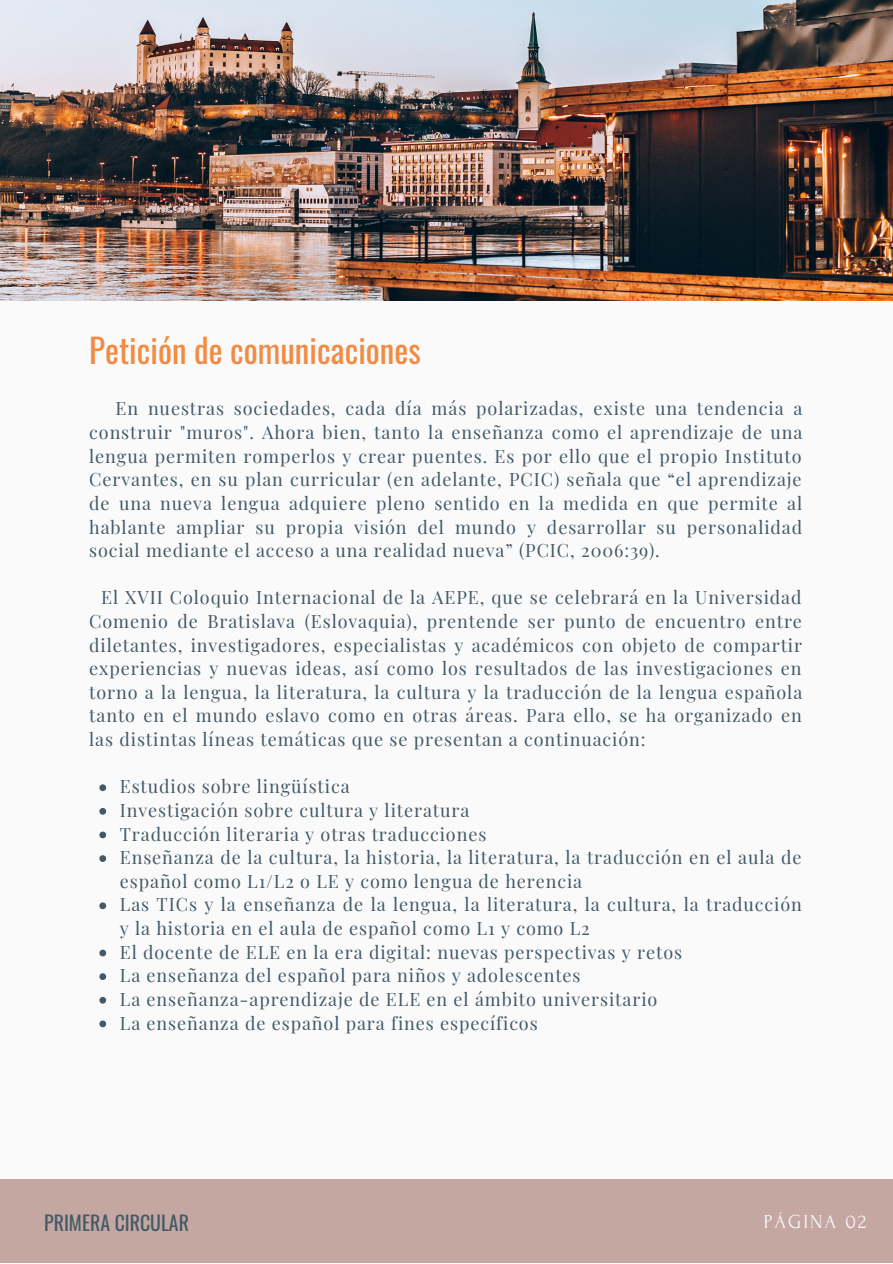
<style>
.page{position:relative;width:893px;height:1264px;background:#fff}
.page>*{position:absolute;margin:0;border:0;box-sizing:border-box;transform-origin:0 0}
.t1{font:33px "Oswald";color:#f28b43}
.t2{font:19.8px "Oswald";color:#435967}
.t3{font:19.8px "Forum";letter-spacing:.1em;color:#fafafa}
.t4{font:18px/23.5px "Playfair Display";letter-spacing:.05em;color:#435967;text-align:justify}
</style>
<div class="page">
<div style="left:0;top:0;width:892px;height:1262px;background:#fafafa"></div>
<div style="left:0;top:1179px;width:892px;height:83px;background:#c4a7a1"></div>
<img style="left:0;top:0;width:892px;height:300px">
<svg style="left:99px;top:784px;width:7px;height:7px"></svg>
<svg style="left:99px;top:808px;width:7px;height:6px"></svg>
<svg style="left:99px;top:831px;width:7px;height:7px"></svg>
<svg style="left:99px;top:855px;width:7px;height:7px"></svg>
<svg style="left:99px;top:902px;width:7px;height:7px"></svg>
<svg style="left:99px;top:949px;width:7px;height:7px"></svg>
<svg style="left:99px;top:973px;width:7px;height:7px"></svg>
<svg style="left:99px;top:996px;width:7px;height:7px"></svg>
<svg style="left:99px;top:1020px;width:7px;height:7px"></svg>
<h1 class="t1" style="left:89px;top:321px;width:333px">Petición de comunicaciones</h1>
<p class="t4" style="left:89px;top:395px;width:714px;text-indent:26px">En nuestras sociedades, cada día más polarizadas, existe una tendencia a construir "muros". Ahora bien, tanto la enseñanza como el aprendizaje de una lengua permiten romperlos y crear puentes. Es por ello que el propio Instituto Cervantes, en su plan curricular (en adelante, PCIC) señala que “el aprendizaje de una nueva lengua adquiere pleno sentido en la medida en que permite al hablante ampliar su propia visión del mundo y desarrollar su personalidad social mediante el acceso a una realidad nueva” (PCIC, 2006:39).</p>
<p class="t4" style="left:89px;top:584px;width:714px;text-indent:12px">El XVII Coloquio Internacional de la AEPE, que se celebrará en la Universidad Comenio de Bratislava (Eslovaquia), prentende ser punto de encuentro entre diletantes, investigadores, especialistas y académicos con objeto de compartir experiencias y nuevas ideas, así como los resultados de las investigaciones en torno a la lengua, la literatura, la cultura y la traducción de la lengua española tanto en el mundo eslavo como en otras áreas. Para ello, se ha organizado en las distintas líneas temáticas que se presentan a continuación:</p>
<p class="t4" style="left:120px;top:773px;width:683px;text-align:left">Estudios sobre lingüística<br>Investigación sobre cultura y literatura<br>Traducción literaria y otras traducciones<br>Enseñanza de la cultura, la historia, la literatura, la traducción en el aula de español como L1/L2 o LE y como lengua de herencia<br>Las TICs y la enseñanza de la lengua, la literatura, la cultura, la traducción y la historia en el aula de español como L1 y como L2<br>El docente de ELE en la era digital: nuevas perspectivas y retos<br>La enseñanza del español para niños y adolescentes<br>La enseñanza-aprendizaje de ELE en el ámbito universitario<br>La enseñanza de español para fines específicos</p>
<p class="t2" style="left:44px;top:1205px;width:146px">PRIMERA CIRCULAR</p>
<p class="t3" style="left:763px;top:1210px;width:104px">PÁGINA 02</p>
</div>
